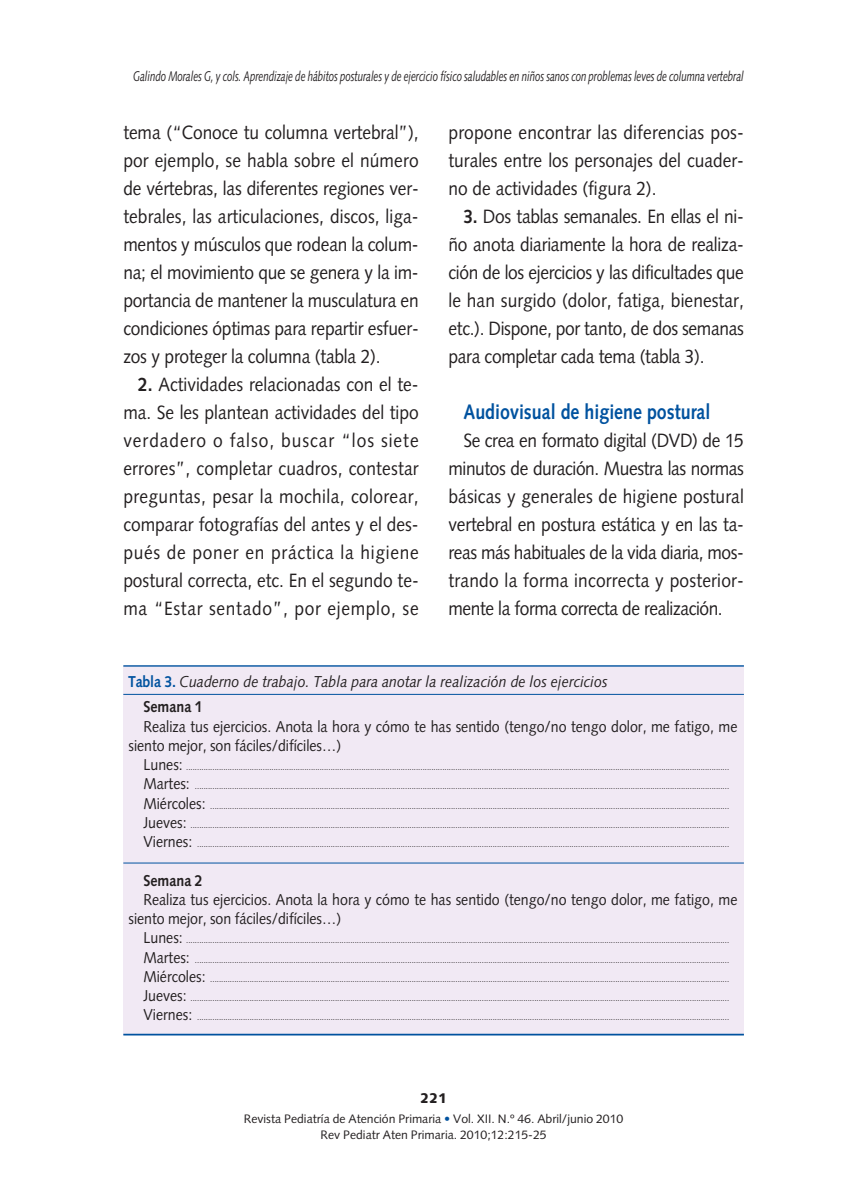
<style>
.page{position:relative;width:844px;height:1191px;background:#fff}
.page>*{position:absolute;margin:0;border:0;box-sizing:border-box;transform-origin:0 0}
.t1{font:700 21px "Syntax";color:#00529f;scale:.85 1}
.t2{font:19.25px/28px "Syntax";letter-spacing:-.01em;color:#231f20;text-align:justify;scale:.9 1}
.t3{font:15.75px/19.2px "Syntax";color:#231f20;scale:.9 1}
.t4{font:italic 15.75px "Syntax";color:#231f20;scale:.9 1}
.t5{font:700 15.75px "Syntax";color:#231f20;scale:.9 1}
.t6{font:italic 14px "Syntax";letter-spacing:-.01em;color:#231f20;scale:.7 1}
.t7{font:900 14px "Syntax";color:#231f20}
.t8{font:12.25px/15.8px "Syntax";color:#231f20;text-align:center}
.t9{font:8.75px/19.2px "Syntax";color:#231f20;scale:.9 1}
.s1{font-weight:700}
.s2{font-weight:700;font-style:normal;color:#00529f}
.s3{font-size:15.75px}
.s4{color:#00529f}
</style>
<div class="page">
<div style="left:123px;top:665px;width:620px;height:369px;background:#f1e9f4"></div>
<hr style="left:123px;top:665px;width:620px;height:1px;background:#00529f">
<hr style="left:123px;top:694px;width:620px;height:1px;background:#00529f">
<hr style="left:123px;top:1033px;width:620px;height:2px;background:#00529f">
<hr style="left:123px;top:862px;width:620px;height:1px;background:#00529f">
<h3 class="t6" style="left:133px;top:70px;width:873px">Galindo Morales G, y cols. Aprendizaje de hábitos posturales y de ejercicio físico saludables en niños sanos con problemas leves de columna vertebral</h3>
<p class="t2" style="left:123px;top:120px;width:329px">tema (“Conoce tu columna vertebral”), por ejemplo, se habla sobre el número de vértebras, las diferentes regiones ver&shy;tebrales, las articulaciones, discos, liga&shy;mentos y músculos que rodean la colum&shy;na; el movimiento que se genera y la im&shy;portancia de mantener la musculatura en condiciones óptimas para repartir esfuer&shy;zos y proteger la columna (tabla 2).</p>
<p class="t2" style="left:123px;top:372px;width:329px;text-indent:15px"><span class="s1">2.</span> Actividades relacionadas con el te&shy;ma. Se les plantean actividades del tipo verdadero o falso, buscar “los siete errores”, completar cuadros, contestar preguntas, pesar la mochila, colorear, comparar fotografías del antes y el des&shy;pués de poner en práctica la higiene postural correcta, etc. En el segundo te&shy;ma “Estar sentado”, por ejemplo, se</p>
<h2 class="t2" style="left:448px;top:120px;width:329px">propone encontrar las diferencias pos&shy;turales entre los personajes del cuader&shy;no de actividades (figura 2).</h2>
<p class="t2" style="left:448px;top:204px;width:329px;text-indent:15px"><span class="s1">3.</span> Dos tablas semanales. En ellas el ni&shy;ño anota diariamente la hora de realiza&shy;ción de los ejercicios y las dificultades que le han surgido (dolor, fatiga, bienestar, etc.). Dispone, por tanto, de dos semanas para completar cada tema (tabla 3).</p>
<h1 class="t1" style="left:463px;top:403px;width:292px">Audiovisual de higiene postural</h1>
<p class="t2" style="left:448px;top:428px;width:329px;text-indent:15px">Se crea en formato digital (DVD) de 15 minutos de duración. Muestra las normas básicas y generales de higiene postural vertebral en postura estática y en las ta&shy;reas más habituales de la vida diaria, mos&shy;trando la forma incorrecta y posterior&shy;mente la forma correcta de realización.</p>
<h3 class="t4" style="left:128px;top:675px;width:534px"><span class="s2">Tabla 3.</span> Cuaderno de trabajo. Tabla para anotar la realización de los ejercicios</h3>
<h3 class="t5" style="left:143px;top:700px;width:67px">Semana 1</h3>
<h3 class="t3" style="left:128px;top:718px;width:678px;text-indent:15px">Realiza tus ejercicios. Anota la hora y cómo te has sentido (tengo/no tengo dolor, me fatigo, me siento mejor, son fáciles/difíciles…)</h3>
<p class="t9" style="left:143px;top:758px;width:652px"><span class="s3">Lunes:</span> ........................................................................................................................................................................................................................................................</p>
<p class="t9" style="left:143px;top:777px;width:652px"><span class="s3">Martes:</span> ....................................................................................................................................................................................................................................................</p>
<p class="t9" style="left:143px;top:796px;width:652px"><span class="s3">Miércoles:</span> .............................................................................................................................................................................................................................................</p>
<p class="t9" style="left:143px;top:816px;width:652px"><span class="s3">Jueves:</span> ......................................................................................................................................................................................................................................................</p>
<p class="t9" style="left:143px;top:835px;width:652px"><span class="s3">Viernes:</span> ...................................................................................................................................................................................................................................................</p>
<h3 class="t5" style="left:143px;top:873px;width:67px">Semana 2</h3>
<h3 class="t3" style="left:128px;top:891px;width:678px;text-indent:15px">Realiza tus ejercicios. Anota la hora y cómo te has sentido (tengo/no tengo dolor, me fatigo, me siento mejor, son fáciles/difíciles…)</h3>
<p class="t9" style="left:143px;top:931px;width:652px"><span class="s3">Lunes:</span> ........................................................................................................................................................................................................................................................<br><span class="s3">Martes:</span> ....................................................................................................................................................................................................................................................</p>
<p class="t9" style="left:143px;top:970px;width:652px"><span class="s3">Miércoles:</span> .............................................................................................................................................................................................................................................</p>
<p class="t9" style="left:143px;top:989px;width:652px"><span class="s3">Jueves:</span> ......................................................................................................................................................................................................................................................</p>
<p class="t9" style="left:143px;top:1008px;width:652px"><span class="s3">Viernes:</span> ...................................................................................................................................................................................................................................................</p>
<h3 class="t7" style="left:420px;top:1092px;width:29px">221</h3>
<h3 class="t8" style="left:244px;top:1112px;width:381px">Revista Pediatría de Atención Primaria <span class="s4">•</span> Vol. XII. N.º 46. Abril/junio 2010<br>Rev Pediatr Aten Primaria. 2010;12:215-25</h3>
</div>
